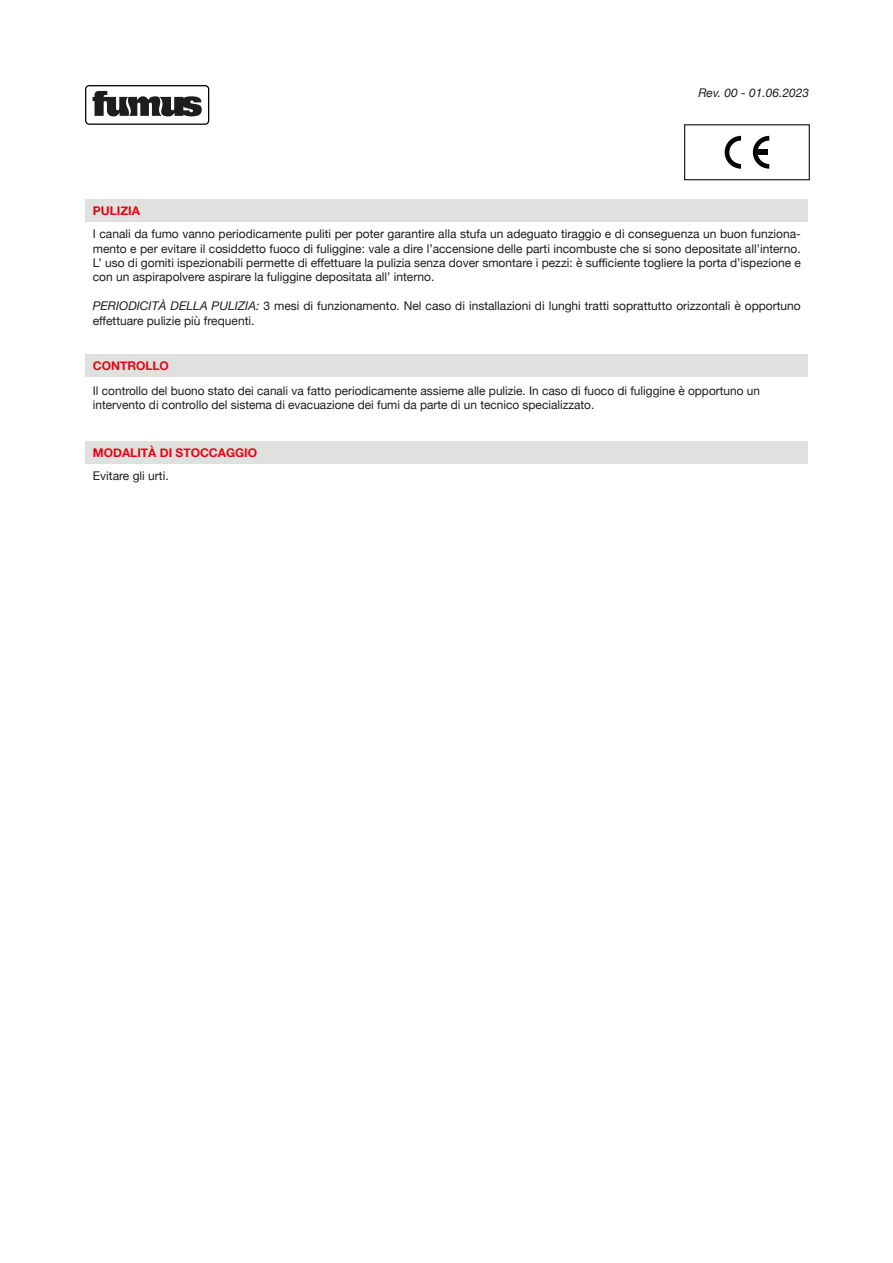
<style>
.page{position:relative;width:893px;height:1263px;background:#fff}
.page>*{position:absolute;margin:0;border:0;box-sizing:border-box;transform-origin:0 0}
.t1{font:12px/14.4px "Helvetica Neue";color:#1d1d1b}
.t2{font:700 12px "Helvetica Neue";color:#e30613}
.t3{font:italic 12px "Helvetica Neue";color:#1d1d1b}
.s1{font-style:italic}
</style>
<div class="page">
<div style="left:684px;top:124px;width:126px;height:56px;border:1px solid #1d1d1b"></div>
<svg style="left:753px;top:136px;width:16px;height:33px"></svg>
<svg style="left:725px;top:136px;width:16px;height:33px"></svg>
<div style="left:755px;top:150px;width:12px;height:5px;background:#030405"></div>
<div style="left:85px;top:354px;width:723px;height:22px;background:#e0e0df"></div>
<div style="left:85px;top:441px;width:723px;height:22px;background:#e0e0df"></div>
<svg style="left:85px;top:85px;width:124px;height:40px"></svg>
<div style="left:85px;top:199px;width:723px;height:22px;background:#e0e0df"></div>
<p class="t3" style="left:698px;top:84px;width:112px">Rev. 00 - 01.06.2023</p>
<p class="t2" style="left:93px;top:201px;width:49px">PULIZIA</p>
<p class="t1" style="left:93px;top:227px;width:710px;text-align:justify">I canali da fumo vanno periodicamente puliti per poter garantire alla stufa un adeguato tiraggio e di conseguenza un buon funziona&shy;mento e per evitare il cosiddetto fuoco di fuliggine: vale a dire l’accensione delle parti incombuste che si sono depositate all’interno.<br>L’ uso di gomiti ispezionabili permette di effettuare la pulizia senza dover smontare i pezzi: è sufficiente togliere la porta d’ispezione e con un aspirapolvere aspirare la fuliggine depositata all’ interno.</p>
<p class="t1" style="left:93px;top:299px;width:709px"><span class="s1">PERIODICITÀ DELLA PULIZIA:</span> 3 mesi di funzionamento. Nel caso di installazioni di lunghi tratti soprattutto orizzontali è opportuno effettuare pulizie più frequenti.</p>
<p class="t2" style="left:93px;top:356px;width:78px">CONTROLLO</p>
<p class="t1" style="left:93px;top:384px;width:669px">Il controllo del buono stato dei canali va fatto periodicamente assieme alle pulizie. In caso di fuoco di fuliggine è opportuno un intervento di controllo del sistema di evacuazione dei fumi da parte di un tecnico specializzato.</p>
<p class="t2" style="left:93px;top:443px;width:166px">MODALITÀ DI STOCCAGGIO</p>
<p class="t1" style="left:93px;top:470px;width:77px">Evitare gli urti.</p>
</div>
